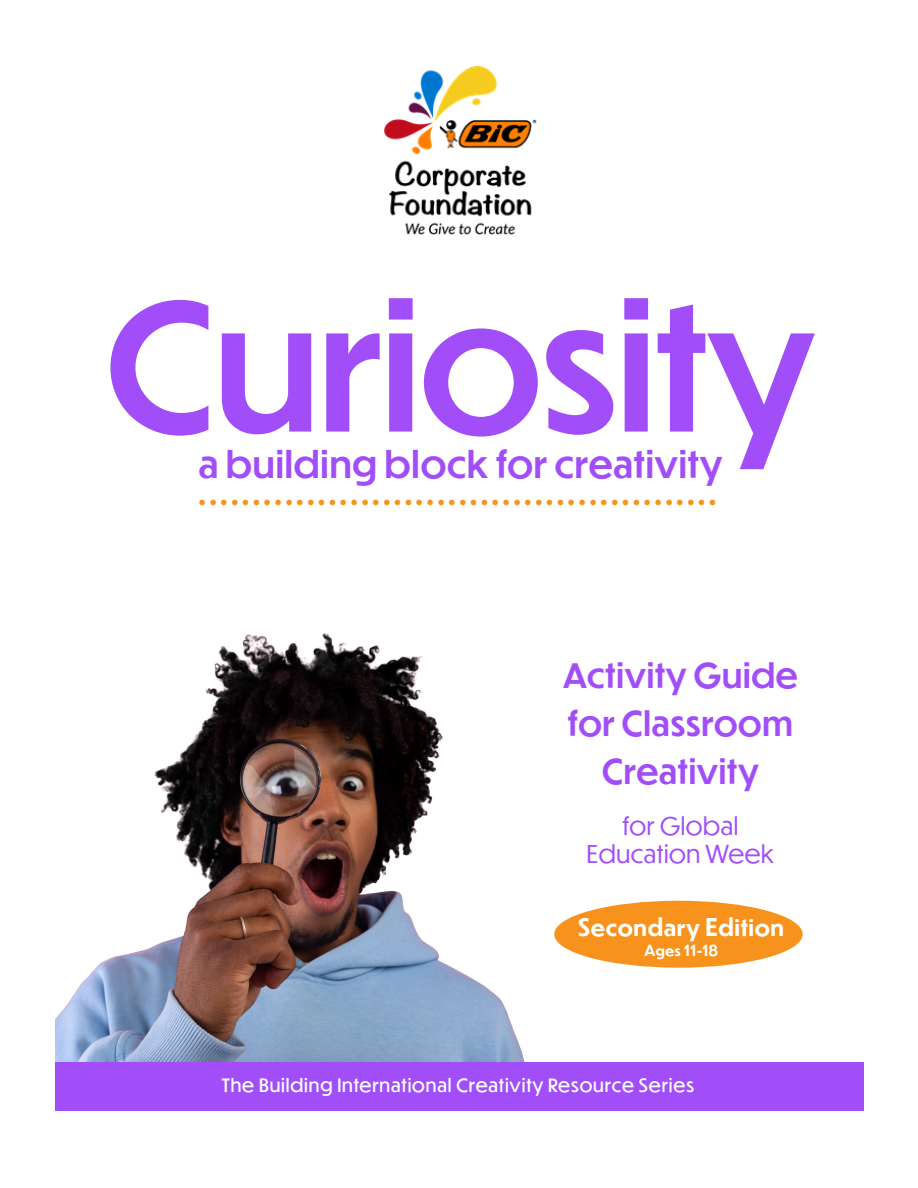
<style>
.page{position:relative;width:918px;height:1188px;background:#fff}
.page>*{position:absolute;margin:0;border:0;box-sizing:border-box;transform-origin:0 0}
.t1{font:500 171px "Dunbar Tall";color:#a14ef8}
.t2{font:500 36px "Dunbar Tall";letter-spacing:.025em;color:#a14ef8}
.t3{font:500 33px/48px "Dunbar Tall";letter-spacing:.025em;color:#a14ef8;text-align:center}
.t4{font:24px/28.8px "Dunbar Tall";letter-spacing:.025em;color:#a14ef8;text-align:center}
.t5{font:700 24px "Dunbar Text";color:#fff}
.t6{font:21px "Minion Pro";color:#f7931d}
.t7{font:18px "Dunbar Tall";letter-spacing:.05em;color:#fff}
.t8{font:700 15px "Dunbar Text";color:#fff}
</style>
<div class="page">
<img style="left:55px;top:633px;width:470px;height:429px">
<div style="left:554px;top:901px;width:249px;height:67px;background:#f7931d;border-radius:50%"></div>
<div style="left:55px;top:1062px;width:809px;height:48px;background:#a14ef8"></div>
<img style="left:384px;top:65px;width:153px;height:170px">
<p class="t1" style="left:106px;top:243px;width:710px">Curiosity</p>
<p class="t2" style="left:199px;top:438px;width:525px">a building block for creativity</p>
<p class="t6" style="left:198px;top:487px;width:520px">• • • • • • • • • • • • • • • • • • • • • • • • • • • • • • • • • • • • • • • • • • • • • • • •</p>
<p class="t3" style="left:563px;top:651px;width:236px">Activity Guide for Classroom<br>Creativity</p>
<p class="t4" style="left:587px;top:810px;width:189px">for Global<br>Education Week</p>
<p class="t5" style="left:578px;top:909px;width:208px">Secondary Edition</p>
<p class="t8" style="left:644px;top:940px;width:75px">Ages 11-18</p>
<p class="t7" style="left:222px;top:1072px;width:474px">The Building International Creativity Resource Series</p>
</div>
